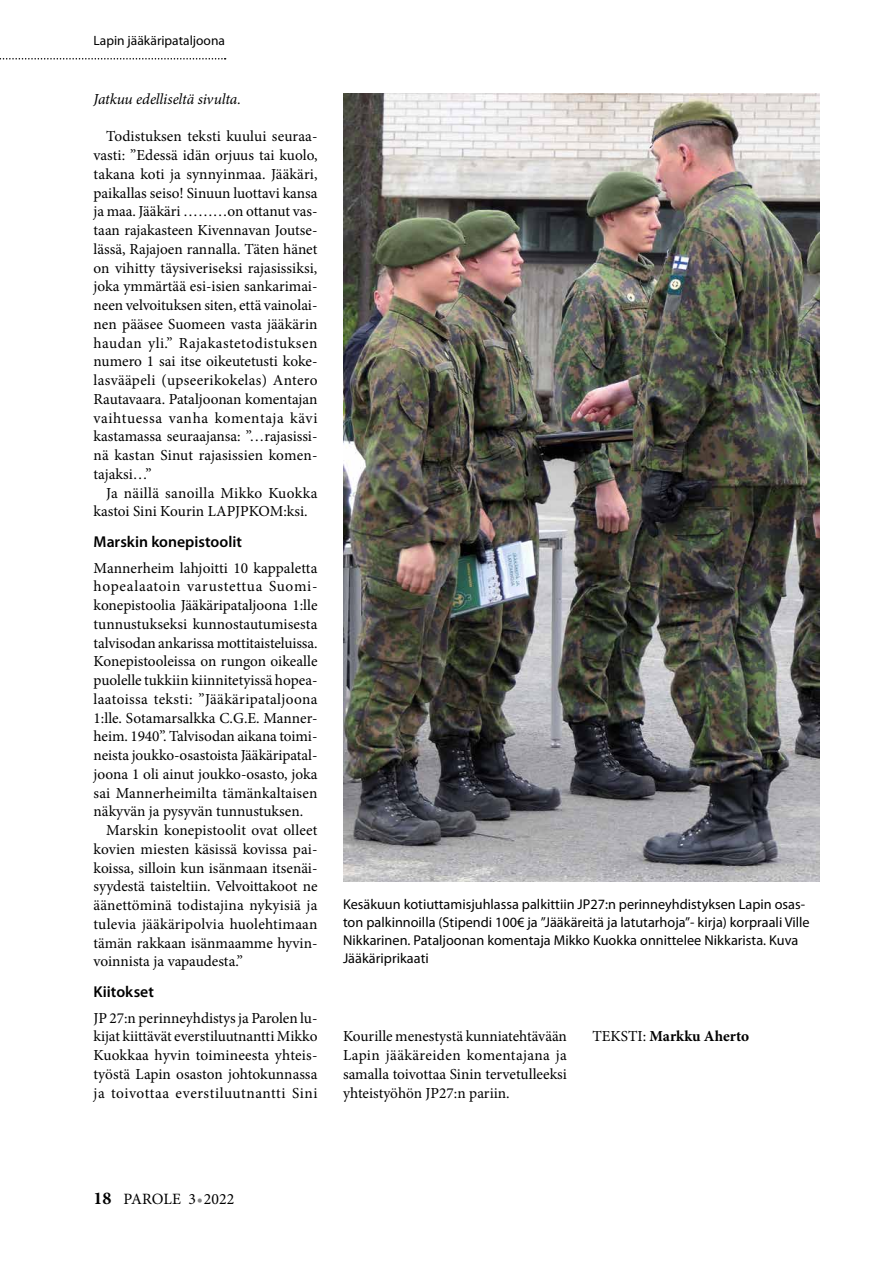
<style>
.page{position:relative;width:893px;height:1263px;background:#fff}
.page>*{position:absolute;margin:0;border:0;box-sizing:border-box;transform-origin:0 0}
.t1{font:600 15.75px "Myriad Pro";color:#000}
.t2{font:15.75px "Minion Pro";letter-spacing:.005em;color:#000}
.t3{font:15.3px/18.8px "Minion Pro";color:#000;text-align:justify}
.t4{font:15.3px "Minion Pro";letter-spacing:.02em;color:#000}
.t5{font:15.3px "Minion Pro";letter-spacing:.045em;color:#000}
.t6{font:italic 15.3px "Minion Pro";letter-spacing:-.01em;color:#000}
.t7{font:700 15.3px "Minion Pro";letter-spacing:-.005em;color:#000}
.t8{font:14.25px/18px "Myriad Pro";color:#000}
.t9{font:13.5px "Myriad Pro";color:#000}
.s1{font-weight:400}
.s2{font-weight:700;font-size:18px}
.s3{color:#878787}
</style>
<div class="page">
<img style="left:343px;top:94px;width:476px;height:788px">
<svg style="left:0;top:58px;width:226px;height:2px"></svg>
<p class="t9" style="left:94px;top:32px;width:133px">Lapin jääkäripataljoona</p>
<p class="t6" style="left:94px;top:88px;width:149px">Jatkuu edelliseltä sivulta.</p>
<p class="t3" style="left:94px;top:127px;width:225px;text-indent:13px">Todistuksen teksti kuului seuraa&shy;vasti: ”Edessä idän orjuus tai kuolo, takana koti ja synnyinmaa. Jääkäri, paikallas seiso! Sinuun luottavi kansa ja maa. Jääkäri ………on ottanut vas&shy;taan rajakasteen Kivennavan Joutse&shy;lässä, Rajajoen rannalla. Täten hänet on vihitty täysiveriseksi rajasissiksi, joka ymmärtää esi-isien sankarimai&shy;neen velvoituksen siten, että vainolai&shy;nen pääsee Suomeen vasta jääkärin haudan yli.” Rajakastetodistuksen numero 1 sai itse oikeutetusti koke&shy;lasvääpeli (upseerikokelas) Antero Rautavaara. Pataljoonan komentajan vaihtuessa vanha komentaja kävi kastamassa seuraajansa: ”…rajasissi&shy;nä kastan Sinut rajasissien komen&shy;tajaksi…”</p>
<p class="t3" style="left:94px;top:483px;width:225px;text-indent:13px">Ja näillä sanoilla Mikko Kuokka kastoi Sini Kourin LAPJPKOM:ksi.</p>
<p class="t1" style="left:94px;top:532px;width:150px">Marskin konepistoolit</p>
<p class="t3" style="left:94px;top:558px;width:225px">Mannerheim lahjoitti 10 kappaletta</p>
<p class="t5" style="left:94px;top:576px;width:225px">hopealaatoin varustettua Suomi-</p>
<p class="t3" style="left:94px;top:596px;width:225px">konepistoolia Jääkäripataljoona 1:lle</p>
<p class="t3" style="left:94px;top:615px;width:225px">tunnustukseksi kunnostautumisesta</p>
<p class="t3" style="left:94px;top:633px;width:225px">talvisodan ankarissa mottitaisteluissa.</p>
<p class="t3" style="left:94px;top:652px;width:225px">Konepistooleissa on rungon oikealle</p>
<p class="t3" style="left:94px;top:671px;width:225px">puolelle tukkiin kiinnitetyissä hopea-</p>
<p class="t4" style="left:94px;top:689px;width:225px">laatoissa teksti: ”Jääkäripataljoona</p>
<p class="t3" style="left:94px;top:708px;width:225px">1:lle. Sotamarsalkka C.G.E. Manner-</p>
<p class="t3" style="left:94px;top:727px;width:225px">heim. 1940”. Talvisodan aikana toimi-</p>
<p class="t3" style="left:94px;top:746px;width:225px">neista joukko-osastoista Jääkäripatal-</p>
<p class="t3" style="left:94px;top:765px;width:225px">joona 1 oli ainut joukko-osasto, joka</p>
<p class="t3" style="left:94px;top:783px;width:225px">sai Mannerheimilta tämänkaltaisen</p>
<p class="t3" style="left:94px;top:802px;width:211px">näkyvän ja pysyvän tunnustuksen.</p>
<p class="t3" style="left:106px;top:821px;width:213px">Marskin konepistoolit ovat olleet</p>
<p class="t3" style="left:94px;top:840px;width:225px">kovien miesten käsissä kovissa pai-</p>
<p class="t3" style="left:94px;top:858px;width:225px">koissa, silloin kun isänmaan itsenäi-</p>
<p class="t3" style="left:94px;top:877px;width:225px">syydestä taisteltiin. Velvoittakoot ne</p>
<p class="t3" style="left:94px;top:896px;width:225px">äänettöminä todistajina nykyisiä ja</p>
<p class="t3" style="left:94px;top:915px;width:225px">tulevia jääkäripolvia huolehtimaan</p>
<p class="t3" style="left:94px;top:933px;width:225px">tämän rakkaan isänmaamme hyvin-</p>
<p class="t3" style="left:94px;top:952px;width:151px">voinnista ja vapaudesta.”</p>
<p class="t1" style="left:94px;top:982px;width:62px">Kiitokset</p>
<p class="t3" style="left:94px;top:1008px;width:225px">JP 27:n perinneyhdistys ja Parolen lu&shy;kijat kiittävät everstiluutnantti Mikko Kuokkaa hyvin toimineesta yhteis&shy;työstä Lapin osaston johtokunnassa ja toivottaa everstiluutnantti Sini</p>
<p class="t8" style="left:343px;top:895px;width:468px">Kesäkuun kotiuttamisjuhlassa palkittiin JP27:n perinneyhdistyksen Lapin osas&shy;ton palkinnoilla (Stipendi 100€ ja ”Jääkäreitä ja latutarhoja”- kirja) korpraali Ville Nikkarinen. Pataljoonan komentaja Mikko Kuokka onnittelee Nikkarista. Kuva Jääkäriprikaati</p>
<p class="t3" style="left:343px;top:1027px;width:225px">Kourille menestystä kunniatehtävään Lapin jääkäreiden komentajana ja samalla toivottaa Sinin tervetulleeksi yhteistyöhön JP27:n pariin.</p>
<p class="t7" style="left:592px;top:1026px;width:158px"><span class="s1">TEKSTI:</span> Markku Aherto</p>
<p class="t2" style="left:94px;top:1188px;width:142px"><span class="s2">18</span> PAROLE 3<span class="s3">•</span>2022</p>
</div>
